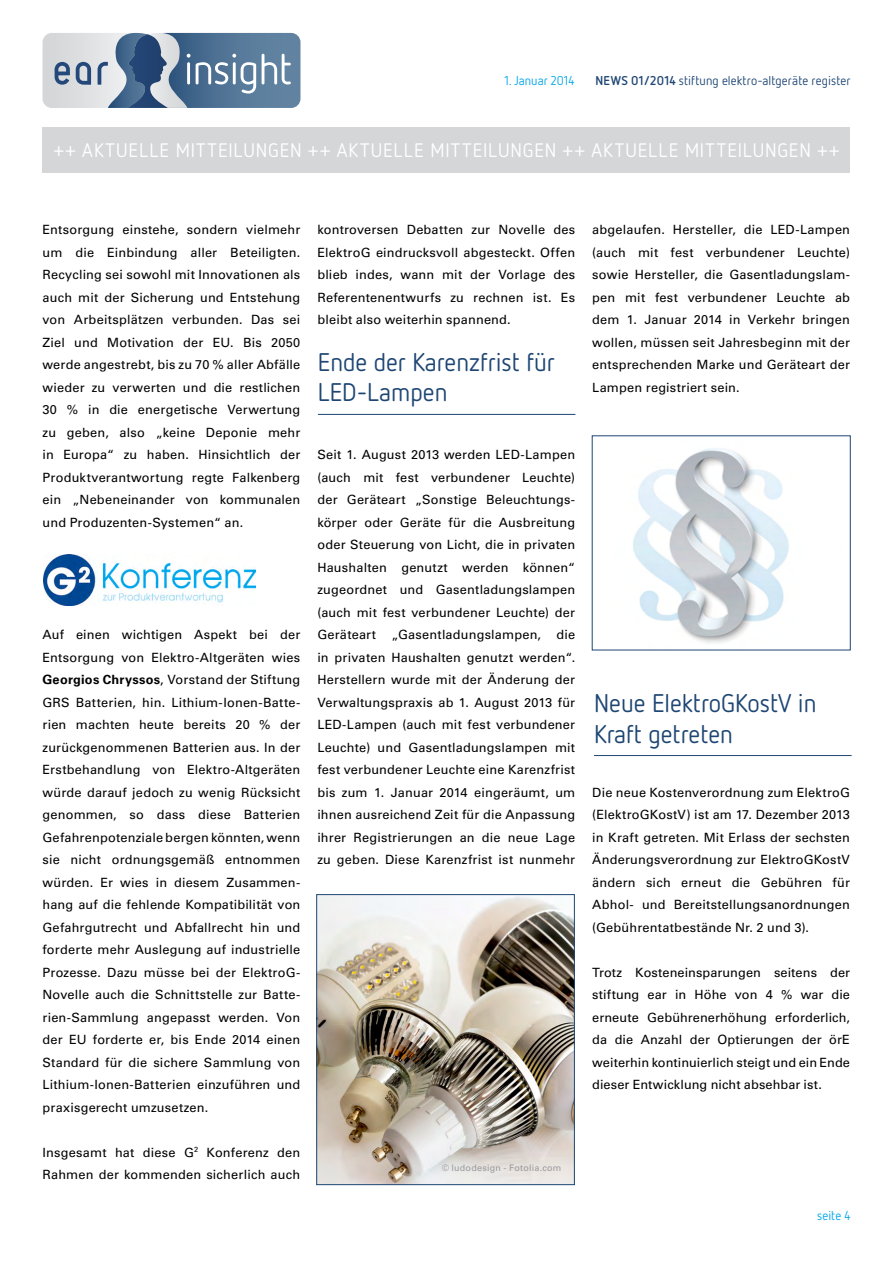
<style>
.page{position:relative;width:893px;height:1263px;background:#fff}
.page>*{position:absolute;margin:0;border:0;box-sizing:border-box;transform-origin:0 0}
.t1{font:25.5px/30.6px "Netto OT";color:#1e4673}
.t2{font:19.5px "Netto OT";letter-spacing:.05em;color:#fff}
.t3{font:12.75px/22.5px "Univers LT Std";letter-spacing:.015em;color:#000;text-align:justify}
.t4{font:12.75px "Netto OT";letter-spacing:.015em;color:#1e4673}
.t5{font:12.75px "Netto OT";color:#00a6eb}
.t6{font:9px "Univers LT Std";letter-spacing:.025em;color:#98989c}
.s1{font-weight:700}
</style>
<div class="page">
<div style="left:43px;top:128px;width:807px;height:45px;background:#d4d6d8"></div>
<svg style="left:43px;top:33px;width:257px;height:75px;background:#8399b0"></svg>
<hr style="left:318px;top:414px;width:257px;height:1px;background:#1e4673">
<hr style="left:594px;top:755px;width:258px;height:1px;background:#1e4673">
<img style="left:44px;top:554px;width:211px;height:52px">
<img style="left:318px;top:896px;width:255px;height:287px">
<div style="left:316px;top:894px;width:259px;height:291px;border:1px solid #1e4673"></div>
<img style="left:633px;top:448px;width:156px;height:195px">
<p class="t5" style="left:504px;top:73px;width:71px">1. Januar 2014</p>
<p class="t4" style="left:596px;top:72px;width:256px"><span class="s1">NEWS 01/2014</span> stiftung elektro-altgeräte register</p>
<h2 class="t2" style="left:54px;top:139px;width:787px">++ Aktuelle Mitteilungen ++ Aktuelle Mitteilungen ++ Aktuelle Mitteilungen ++</h2>
<p class="t3" style="left:43px;top:218px;width:259px">Entsorgung einstehe, sondern vielmehr um die Einbindung aller Beteiligten.<br>Recycling sei sowohl mit Innovationen als auch mit der Sicherung und Entstehung von Arbeitsplätzen verbunden. Das sei Ziel und Motivation der EU. Bis 2050 werde angestrebt, bis zu 70 % aller Abfälle wieder zu verwerten und die restlichen 30 % in die energetische Verwertung zu geben, also „keine Deponie mehr in Europa“ zu haben. Hinsichtlich der Produktverantwortung regte Falkenberg ein „Nebeneinander von kommunalen und Produzenten-Systemen“ an.</p>
<p class="t3" style="left:43px;top:623px;width:259px">Auf einen wichtigen Aspekt bei der Entsorgung von Elektro-Altgeräten wies <span class="s1">Georgios Chryssos</span>, Vorstand der Stiftung GRS Batterien, hin. Lithium-Ionen-Batte&shy;rien machten heute bereits 20 % der zurückgenommenen Batterien aus. In der Erstbehandlung von Elektro-Altgeräten würde darauf jedoch zu wenig Rücksicht genommen, so dass diese Batterien Gefahrenpotenziale bergen könnten, wenn sie nicht ordnungsgemäß entnommen würden. Er wies in diesem Zusammen&shy;hang auf die fehlende Kompatibilität von Gefahrgutrecht und Abfallrecht hin und forderte mehr Auslegung auf industrielle Prozesse. Dazu müsse bei der ElektroG-Novelle auch die Schnittstelle zur Batte&shy;rien-Sammlung angepasst werden. Von der EU forderte er, bis Ende 2014 einen Standard für die sichere Sammlung von Lithium-Ionen-Batterien einzuführen und praxisgerecht umzusetzen.</p>
<p class="t3" style="left:43px;top:1141px;width:259px">Insgesamt hat diese G<sup>2</sup> Konferenz den<br>Rahmen der kommenden sicherlich auch</p>
<p class="t3" style="left:317px;top:218px;width:259px">kontroversen Debatten zur Novelle des ElektroG eindrucksvoll abgesteckt. Offen blieb indes, wann mit der Vorlage des Referentenentwurfs zu rechnen ist. Es bleibt also weiterhin spannend.</p>
<h1 class="t1" style="left:318px;top:346px;width:238px">Ende der Karenzfrist für<br>LED-Lampen</h1>
<p class="t3" style="left:317px;top:443px;width:259px">Seit 1. August 2013 werden LED-Lampen (auch mit fest verbundener Leuchte) der Geräteart „Sonstige Beleuchtungs&shy;körper oder Geräte für die Ausbreitung oder Steuerung von Licht, die in privaten Haushalten genutzt werden können“ zugeordnet und Gasentladungslampen (auch mit fest verbundener Leuchte) der Geräteart „Gasentladungslampen, die in privaten Haushalten genutzt werden“.<br>Herstellern wurde mit der Änderung der Verwaltungspraxis ab 1. August 2013 für LED-Lampen (auch mit fest verbundener Leuchte) und Gasentladungslampen mit fest verbundener Leuchte eine Karenzfrist bis zum 1. Januar 2014 eingeräumt, um ihnen ausreichend Zeit für die Anpassung ihrer Registrierungen an die neue Lage zu geben. Diese Karenzfrist ist nunmehr</p>
<p class="t3" style="left:592px;top:218px;width:259px">abgelaufen. Hersteller, die LED-Lampen (auch mit fest verbundener Leuchte) sowie Hersteller, die Gasentladungslam&shy;pen mit fest verbundener Leuchte ab dem 1. Januar 2014 in Verkehr bringen wollen, müssen seit Jahresbeginn mit der entsprechenden Marke und Geräteart der Lampen registriert sein.</p>
<h1 class="t1" style="left:594px;top:687px;width:224px">Neue ElektroGKostV in<br>Kraft getreten</h1>
<p class="t3" style="left:592px;top:781px;width:259px">Die neue Kostenverordnung zum ElektroG (ElektroGKostV) ist am 17. Dezember 2013 in Kraft getreten. Mit Erlass der sechsten Änderungsverordnung zur ElektroGKostV ändern sich erneut die Gebühren für Abhol- und Bereitstellungsanordnungen (Gebührentatbestände Nr. 2 und 3).</p>
<p class="t3" style="left:592px;top:961px;width:259px">Trotz Kosteneinsparungen seitens der stiftung ear in Höhe von 4 % war die erneute Gebührenerhöhung erforderlich, da die Anzahl der Optierungen der örE weiterhin kontinuierlich steigt und ein Ende dieser Entwicklung nicht absehbar ist.</p>
<p class="t6" style="left:442px;top:1163px;width:121px">© ludodesign - Fotolia.com</p>
<p class="t5" style="left:817px;top:1208px;width:35px">seite 4</p>
</div>
